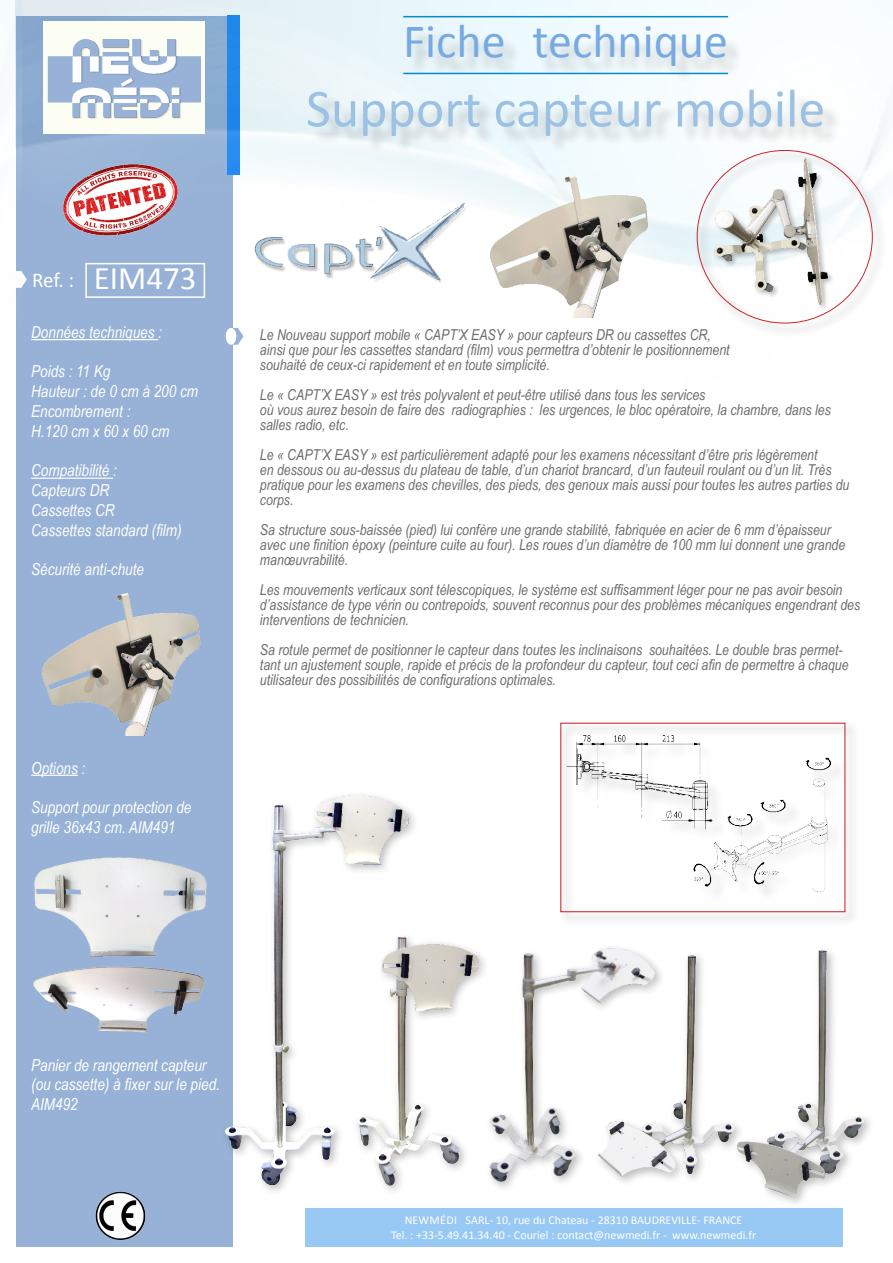
<style>
.page{position:relative;width:893px;height:1263px;background:#fff}
.page>*{position:absolute;margin:0;border:0;box-sizing:border-box;transform-origin:0 0}
.t1{font:54px "Calibri";color:#9bc2e4}
.t2{font:48px "Calibri";color:#77a9e2}
.t3{font:33px "Calibri";color:#fff}
.t4{font:21px "Calibri";color:#fff}
.t5{font:italic 16.5px/19.8px "Arial Narrow";color:#fff}
.t6{font:italic 15px/15px "Arial Narrow";color:#6c6c6f}
.t7{font:12px/14.4px "Calibri";color:#fff;text-align:center}
</style>
<div class="page">
<div style="left:16px;top:16px;width:217px;height:1230px;background:#97b2d6"></div>
<div style="left:305px;top:1208px;width:537px;height:39px;background:#97c9f4"></div>
<img style="left:21px;top:0;width:868px;height:341px">
<div style="left:43px;top:21px;width:162px;height:113px;background:#fcfef4"></div>
<img style="left:42px;top:29px;width:165px;height:99px">
<div style="left:311px;top:93px;width:531px;height:61px;background:#231f20;opacity:.2"></div>
<img style="left:62px;top:162px;width:118px;height:77px">
<svg style="left:21px;top:271px;width:6px;height:17px"></svg>
<div style="left:409px;top:28px;width:335px;height:56px;background:#231f20;opacity:.2"></div>
<hr style="left:403px;top:16px;width:325px;height:1px;background:#008cc9">
<hr style="left:403px;top:73px;width:325px;height:1px;background:#008cc9">
<img style="left:12px;top:0;width:9px;height:288px">
<img style="left:95px;top:1191px;width:51px;height:49px">
<svg style="left:222px;top:328px;width:21px;height:17px"></svg>
<div style="left:226px;top:329px;width:10px;height:15px;background:#fff;border-radius:50%"></div>
<div style="left:226px;top:328px;width:10px;height:17px;border:2px solid #fff;border-radius:50%"></div>
<div style="left:85px;top:263px;width:120px;height:35px;border:2px solid #fff"></div>
<hr style="left:31px;top:339px;width:127px;height:1px;background:#fff">
<hr style="left:31px;top:478px;width:82px;height:1px;background:#fff">
<hr style="left:31px;top:775px;width:47px;height:1px;background:#fff">
<img style="left:235px;top:201px;width:247px;height:85px">
<img style="left:666px;top:955px;width:64px;height:225px">
<div style="left:694px;top:148px;width:193px;height:189px;background:#231f20;opacity:.5"></div>
<div style="left:485px;top:943px;width:181px;height:250px;background:#231f20;opacity:.3"></div>
<img style="left:489px;top:943px;width:174px;height:247px">
<div style="left:352px;top:932px;width:137px;height:264px;background:#fff"></div>
<img style="left:419px;top:943px;width:65px;height:227px">
<div style="left:558px;top:721px;width:301px;height:205px;background:#231f20;opacity:.5"></div>
<div style="left:560px;top:723px;width:285px;height:189px;border:1px solid #d1232a"></div>
<img style="left:730px;top:950px;width:140px;height:251px">
<div style="left:221px;top:790px;width:198px;height:406px;background:#231f20;opacity:.3"></div>
<img style="left:221px;top:792px;width:191px;height:401px">
<img style="left:33px;top:857px;width:174px;height:176px">
<img style="left:42px;top:593px;width:159px;height:143px">
<img style="left:482px;top:169px;width:180px;height:149px">
<h3 class="t4" style="left:32px;top:265px;width:43px">Ref. :</h3>
<p class="t3" style="left:94px;top:255px;width:104px">EIM473</p>
<p class="t5" style="left:31px;top:322px;width:132px">Données techniques :</p>
<p class="t5" style="left:31px;top:361px;width:81px">Poids : 11 Kg</p>
<p class="t5" style="left:31px;top:381px;width:168px">Hauteur : de 0 cm à 200 cm</p>
<p class="t5" style="left:31px;top:401px;width:101px">Encombrement :</p>
<p class="t5" style="left:31px;top:421px;width:140px">H.120 cm x 60 x 60 cm</p>
<p class="t5" style="left:31px;top:460px;width:87px">Compatibilité :</p>
<p class="t5" style="left:31px;top:480px;width:80px">Capteurs DR</p>
<p class="t5" style="left:31px;top:500px;width:85px">Cassettes CR</p>
<p class="t5" style="left:31px;top:520px;width:152px">Cassettes standard (film)</p>
<p class="t5" style="left:31px;top:559px;width:114px">Sécurité anti-chute</p>
<p class="t5" style="left:31px;top:757px;width:56px">Options :</p>
<p class="t5" style="left:31px;top:797px;width:162px">Support pour protection de grille 36x43 cm. AIM491</p>
<h2 class="t2" style="left:403px;top:8px;width:326px">Fiche technique</h2>
<h1 class="t1" style="left:306px;top:71px;width:521px">Support capteur mobile</h1>
<p class="t6" style="left:260px;top:327px;width:452px">Le Nouveau support mobile « CAPT’X EASY » pour capteurs DR ou cassettes CR,</p>
<p class="t6" style="left:260px;top:342px;width:471px">ainsi que pour les cassettes standard (film) vous permettra d’obtenir le positionnement</p>
<p class="t6" style="left:260px;top:357px;width:291px">souhaité de ceux-ci rapidement et en toute simplicité.</p>
<p class="t6" style="left:260px;top:387px;width:447px">Le « CAPT’X EASY » est très polyvalent et peut-être utilisé dans tous les services</p>
<p class="t6" style="left:260px;top:402px;width:572px">où vous aurez besoin de faire des radiographies : les urgences, le bloc opératoire, la chambre, dans les salles radio, etc.</p>
<p class="t6" style="left:260px;top:447px;width:591px">Le « CAPT’X EASY » est particulièrement adapté pour les examens nécessitant d’être pris légèrement<br>en dessous ou au-dessus du plateau de table, d’un chariot brancard, d’un fauteuil roulant ou d’un lit. Très pratique pour les examens des chevilles, des pieds, des genoux mais aussi pour toutes les autres parties du corps.</p>
<p class="t6" style="left:260px;top:522px;width:587px">Sa structure sous-baissée (pied) lui confère une grande stabilité, fabriquée en acier de 6 mm d’épaisseur avec une finition époxy (peinture cuite au four). Les roues d’un diamètre de 100 mm lui donnent une grande manœuvrabilité.</p>
<p class="t6" style="left:260px;top:582px;width:602px">Les mouvements verticaux sont télescopiques, le système est suffisamment léger pour ne pas avoir besoin d’assistance de type vérin ou contrepoids, souvent reconnus pour des problèmes mécaniques engendrant des interventions de technicien.</p>
<p class="t6" style="left:260px;top:642px;width:590px">Sa rotule permet de positionner le capteur dans toutes les inclinaisons souhaitées. Le double bras permet&shy;tant un ajustement souple, rapide et précis de la profondeur du capteur, tout ceci afin de permettre à chaque utilisateur des possibilités de configurations optimales.</p>
<p class="t5" style="left:31px;top:1054px;width:190px">Panier de rangement capteur (ou cassette) à fixer sur le pied.</p>
<p class="t5" style="left:31px;top:1094px;width:48px">AIM492</p>
<p class="t7" style="left:391px;top:1213px;width:367px">NEWMÉDI SARL- 10, rue du Chateau - 28310 BAUDREVILLE- FRANCE<br>Tel. : +33-5.49.41.34.40 - Couriel : contact@newmedi.fr - www.newmedi.fr</p>
</div>
